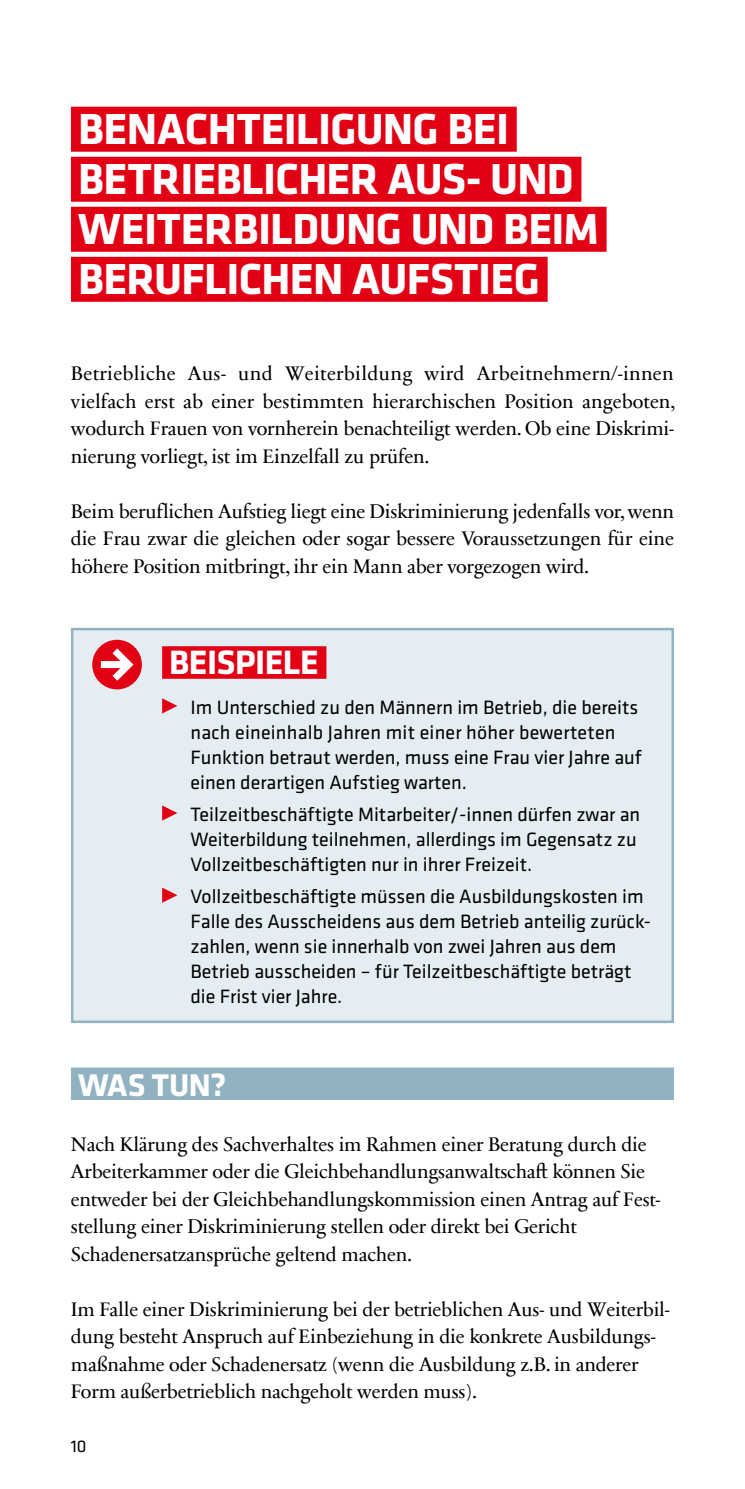
<style>
.page{position:relative;width:745px;height:1489px;background:#fff}
.page>*{position:absolute;margin:0;border:0;box-sizing:border-box;transform-origin:0 0}
.t1{font:700 45px/50px "Klavika Basic";letter-spacing:-.015em;color:#fff}
.t2{font:700 35px "Klavika Basic";letter-spacing:-.015em;color:#fff}
.t3{font:700 32.5px "Klavika Basic";letter-spacing:-.005em;color:#fff}
.t4{font:20px/27.5px "Sabon Next Com";letter-spacing:-.01em;color:#000}
.t5{font:20px/25px "Klavika Basic";color:#000}
.t6{font:17.5px "Klavika Basic";color:#000}
</style>
<div class="page">
<div style="left:72px;top:629px;width:600px;height:392px;background:#e4edf1"></div>
<div style="left:162px;top:646px;width:164px;height:32px;background:#e20015"></div>
<svg style="left:162px;top:698px;width:15px;height:15px"></svg>
<svg style="left:162px;top:805px;width:15px;height:15px"></svg>
<svg style="left:162px;top:887px;width:15px;height:15px"></svg>
<div style="left:71px;top:628px;width:602px;height:395px;border:2px solid #91b2c1"></div>
<div style="left:92px;top:639px;width:50px;height:50px;background:#e20015;border-radius:50%"></div>
<svg style="left:101px;top:648px;width:32px;height:32px"></svg>
<div style="left:71px;top:107px;width:445px;height:45px;background:#e20015"></div>
<div style="left:71px;top:157px;width:510px;height:45px;background:#e20015"></div>
<div style="left:71px;top:207px;width:535px;height:45px;background:#e20015"></div>
<div style="left:71px;top:257px;width:476px;height:45px;background:#e20015"></div>
<div style="left:71px;top:1067px;width:602px;height:32px;background:#91b2c1"></div>
<h1 class="t1" style="left:78px;top:102px;width:522px">BENACHTEILIGUNG BEI<br>BETRIEBLICHER AUS- UND<br>WEITERBILDUNG UND BEIM<br>BERUFLICHEN AUFSTIEG</h1>
<p class="t4" style="left:71px;top:359px;width:605px;text-align:justify">Betriebliche Aus- und Weiterbildung wird Arbeitnehmern/-innen vielfach erst ab einer bestimmten hierarchischen Position angeboten, wodurch Frauen von vornherein benachteiligt werden. Ob eine Diskrimi&shy;nierung vorliegt, ist im Einzelfall zu prüfen.</p>
<p class="t4" style="left:71px;top:496px;width:604px;text-align:justify">Beim beruflichen Aufstieg liegt eine Diskriminierung jedenfalls vor, wenn die Frau zwar die gleichen oder sogar bessere Voraussetzungen für eine höhere Position mitbringt, ihr ein Mann aber vorgezogen wird.</p>
<h2 class="t2" style="left:169px;top:637px;width:151px">BEISPIELE</h2>
<p class="t5" style="left:190px;top:693px;width:452px">Im Unterschied zu den Männern im Betrieb, die bereits nach eineinhalb Jahren mit einer höher bewerteten Funktion betraut werden, muss eine Frau vier Jahre auf einen derartigen Aufstieg warten.</p>
<p class="t5" style="left:190px;top:800px;width:451px">Teilzeitbeschäftigte Mitarbeiter/-innen dürfen zwar an<br>Weiterbildung teilnehmen, allerdings im Gegensatz zu<br>Vollzeitbeschäftigten nur in ihrer Freizeit.</p>
<p class="t5" style="left:190px;top:883px;width:462px">Vollzeitbeschäftigte müssen die Ausbildungskosten im Falle des Ausscheidens aus dem Betrieb anteilig zurück&shy;zahlen, wenn sie innerhalb von zwei Jahren aus dem Betrieb ausscheiden – für Teilzeitbeschäftigte beträgt die Frist vier Jahre.</p>
<h3 class="t3" style="left:78px;top:1061px;width:150px">WAS TUN?</h3>
<p class="t4" style="left:71px;top:1129px;width:590px">Nach Klärung des Sachverhaltes im Rahmen einer Beratung durch die Arbeiterkammer oder die Gleichbehandlungsanwaltschaft können Sie entweder bei der Gleichbehandlungskommission einen Antrag auf Fest&shy;stellung einer Diskriminierung stellen oder direkt bei Gericht Schadenersatzansprüche geltend machen.</p>
<p class="t4" style="left:71px;top:1294px;width:600px">Im Falle einer Diskriminierung bei der betrieblichen Aus- und Weiterbil&shy;dung besteht Anspruch auf Einbeziehung in die konkrete Ausbildungs&shy;maßnahme oder Schadenersatz (wenn die Ausbildung z.B. in anderer Form außerbetrieblich nachgeholt werden muss).</p>
<p class="t6" style="left:71px;top:1434px;width:17px">10</p>
</div>
